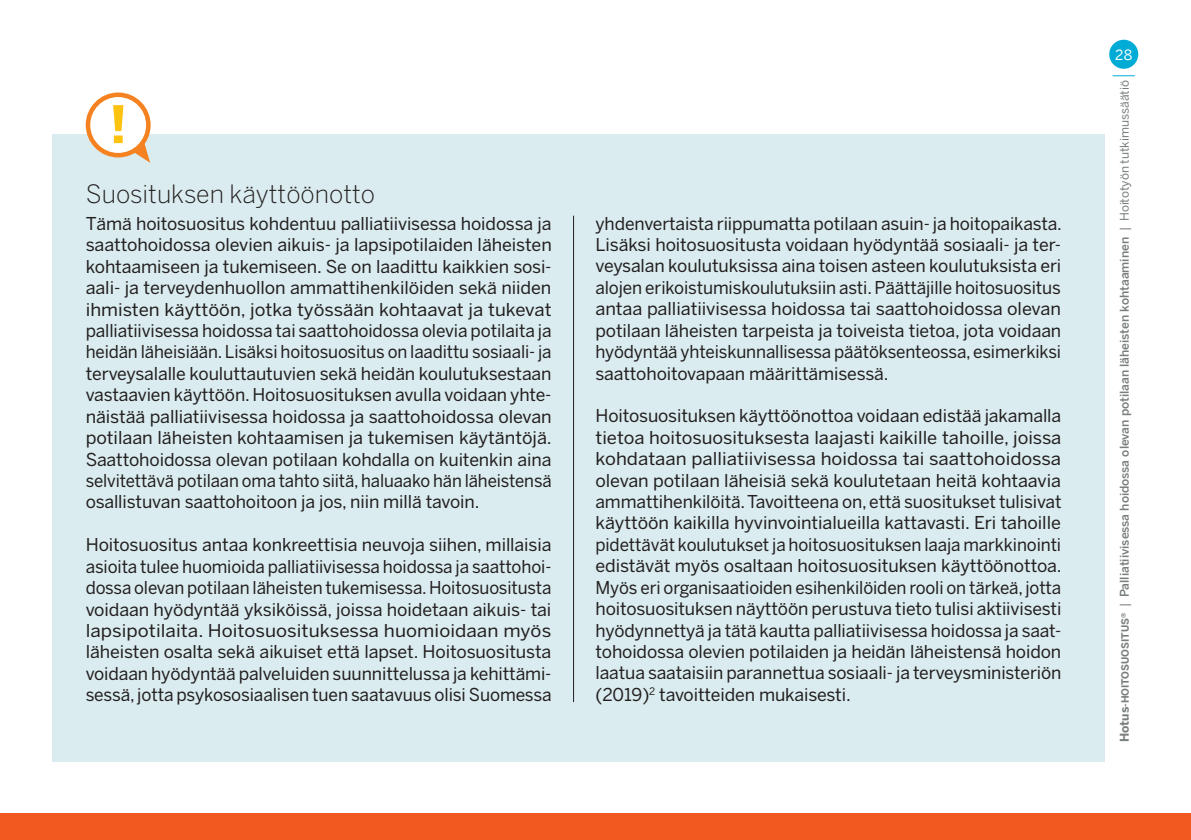
<style>
.page{position:relative;width:1191px;height:840px;background:#fff}
.page>*{position:absolute;margin:0;border:0;box-sizing:border-box;transform-origin:0 0}
.t1{font:700 51.2px "Benton Sans";color:#fec210}
.t2{font:300 25px "Benton Sans";color:#231f20}
.t3{font:17.6px/21.4px "Benton Sans";letter-spacing:-.005em;color:#231f20;text-align:justify}
.t4{font:14px "Benton Sans";color:#fff}
.t5{font:500 12px "Benton Sans";color:#777e7c}
.s1{font-weight:700}
.s2{font-weight:700;font-size:10px}
.s3{font-weight:400}
</style>
<div class="page">
<div style="left:0;top:812px;width:1191px;height:27px;background:#f15921"></div>
<div style="left:52px;top:135px;width:1052px;height:626px;background:#daecef"></div>
<hr style="left:573px;top:215px;width:1px;height:486px;background:#231f20">
<svg style="left:86px;top:92px;width:65px;height:65px"></svg>
<svg style="left:131px;top:140px;width:19px;height:23px"></svg>
<div style="left:90px;top:97px;width:56px;height:56px;background:#fff;border-radius:50%"></div>
<div style="left:1109px;top:40px;width:29px;height:29px;background:#00acd5;border-radius:50%"></div>
<svg style="left:1112px;top:75px;width:22px;height:1px"></svg>
<h1 class="t1" style="left:109px;top:96px;width:20px">!</h1>
<h2 class="t2" style="left:86px;top:180px;width:291px">Suosituksen käyttöönotto</h2>
<p class="t3" style="left:86px;top:213px;width:467px">Tämä hoitosuositus kohdentuu palliatiivisessa hoidossa ja saattohoidossa olevien aikuis- ja lapsipotilaiden läheisten kohtaamiseen ja tukemiseen. Se on laadittu kaikkien sosi&shy;aali- ja terveydenhuollon ammattihenkilöiden sekä niiden ihmisten käyttöön, jotka työssään kohtaavat ja tukevat palliatiivisessa hoidossa tai saattohoidossa olevia potilaita ja heidän läheisiään. Lisäksi hoitosuositus on laadittu sosiaali- ja terveysalalle kouluttautuvien sekä heidän koulutuksestaan vastaavien käyttöön. Hoitosuosituksen avulla voidaan yhte&shy;näistää palliatiivisessa hoidossa ja saattohoidossa olevan potilaan läheisten kohtaamisen ja tukemisen käytäntöjä.<br>Saattohoidossa olevan potilaan kohdalla on kuitenkin aina selvitettävä potilaan oma tahto siitä, haluaako hän läheistensä osallistuvan saattohoitoon ja jos, niin millä tavoin.</p>
<p class="t3" style="left:86px;top:534px;width:467px">Hoitosuositus antaa konkreettisia neuvoja siihen, millaisia asioita tulee huomioida palliatiivisessa hoidossa ja saattohoi&shy;dossa olevan potilaan läheisten tukemisessa. Hoitosuositusta voidaan hyödyntää yksiköissä, joissa hoidetaan aikuis- tai lapsipotilaita. Hoitosuosituksessa huomioidaan myös läheisten osalta sekä aikuiset että lapset. Hoitosuositusta voidaan hyödyntää palveluiden suunnittelussa ja kehittämi&shy;sessä, jotta psykososiaalisen tuen saatavuus olisi Suomessa</p>
<p class="t3" style="left:595px;top:213px;width:468px">yhdenvertaista riippumatta potilaan asuin- ja hoitopaikasta.<br>Lisäksi hoitosuositusta voidaan hyödyntää sosiaali- ja ter&shy;veysalan koulutuksissa aina toisen asteen koulutuksista eri alojen erikoistumiskoulutuksiin asti. Päättäjille hoitosuositus antaa palliatiivisessa hoidossa tai saattohoidossa olevan potilaan läheisten tarpeista ja toiveista tietoa, jota voidaan hyödyntää yhteiskunnallisessa päätöksenteossa, esimerkiksi saattohoitovapaan määrittämisessä.</p>
<p class="t3" style="left:595px;top:405px;width:468px">Hoitosuosituksen käyttöönottoa voidaan edistää jakamalla tietoa hoitosuosituksesta laajasti kaikille tahoille, joissa kohdataan palliatiivisessa hoidossa tai saattohoidossa olevan potilaan läheisiä sekä koulutetaan heitä kohtaavia ammattihenkilöitä. Tavoitteena on, että suositukset tulisivat käyttöön kaikilla hyvinvointialueilla kattavasti. Eri tahoille pidettävät koulutukset ja hoitosuosituksen laaja markkinointi edistävät myös osaltaan hoitosuosituksen käyttöönottoa.<br>Myös eri organisaatioiden esihenkilöiden rooli on tärkeä, jotta hoitosuosituksen näyttöön perustuva tieto tulisi aktiivisesti hyödynnettyä ja tätä kautta palliatiivisessa hoidossa ja saat&shy;tohoidossa olevien potilaiden ja heidän läheistensä hoidon laatua saataisiin parannettua sosiaali- ja terveysministeriön (2019)<sup>2</sup> tavoitteiden mukaisesti.</p>
<p class="t4" style="left:1115px;top:48px;width:19px">28</p>
<p class="t5" style="left:1120px;top:742px;width:663px;rotate:-90deg"><span class="s1">Hotus</span><span class="s2">-HOITOSUOSITUS®</span> <span class="s3">|</span> Palliatiivisessa hoidossa olevan potilaan läheisten kohtaaminen <span class="s3">| Hoitotyön tutkimussäätiö</span></p>
</div>
